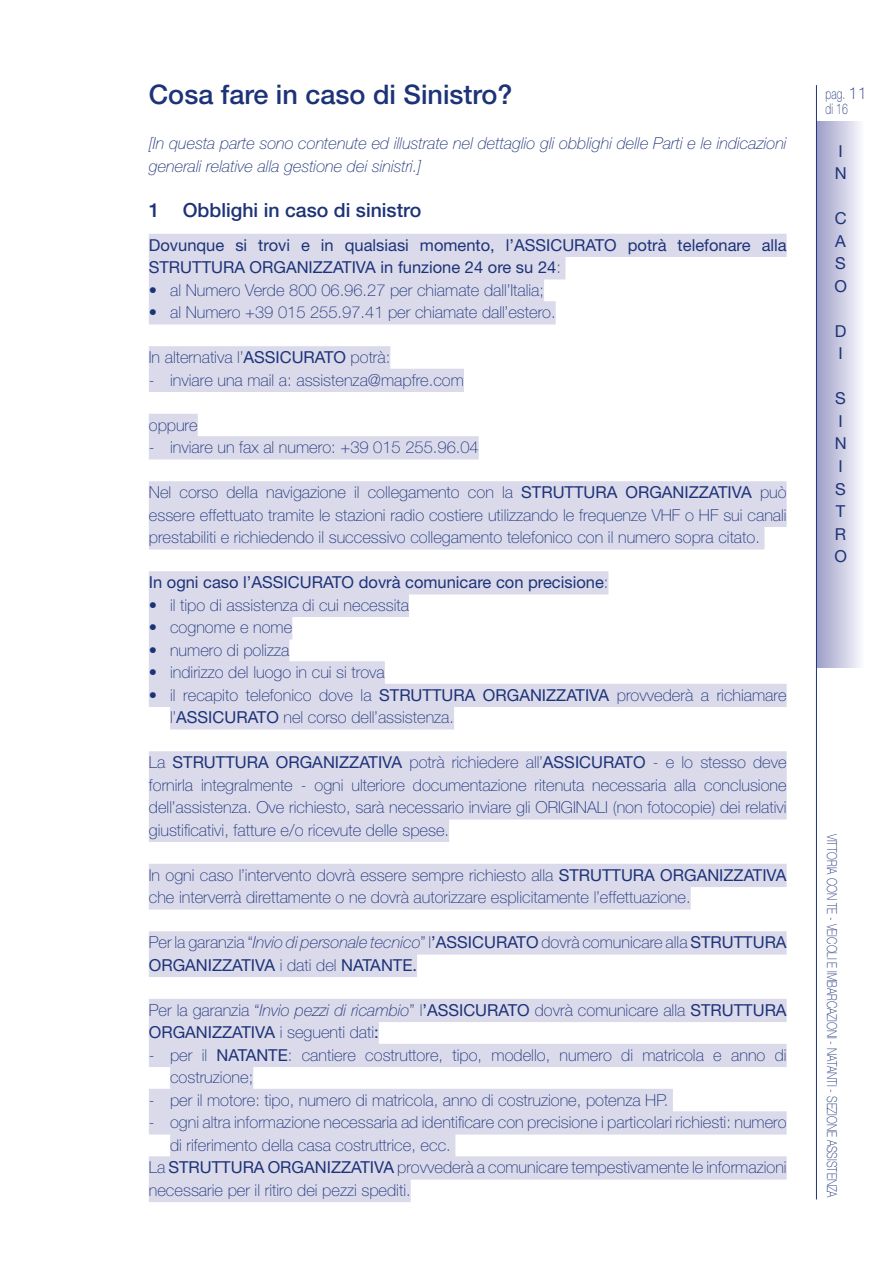
<style>
.page{position:relative;width:893px;height:1263px;background:#fff}
.page>*{position:absolute;margin:0;border:0;box-sizing:border-box;transform-origin:0 0}
.t1{font:500 27px "Helvetica Neue LT Std";color:#1d3378}
.t2{font:500 19.5px "Helvetica Neue LT Std";color:#1d3378}
.t3{font:100 16.5px/22.5px "Helvetica Neue LT Std";color:#1d3378}
.t4{font:16.5px/22.5px "Helvetica Neue LT Std";color:#1d3378}
.t5{font:italic 100 16.5px/22.5px "Helvetica Neue LT Std";color:#1d3378}
.t6{font:100 14.7px/15px "Helvetica Neue LT Std";letter-spacing:.01em;color:#1d3378;scale:.71 1}
.t7{font:100 13.65px "Helvetica Neue LT Std";color:#1d3378;scale:.77 1}
.s1{font-weight:100}
.s2{font-weight:400}
.s3{font-style:italic}
.s4{font-size:16.5px}
</style>
<div class="page">
<div style="left:149px;top:234px;width:638px;height:23px;background:#dadaeb"></div>
<div style="left:149px;top:256px;width:416px;height:23px;background:#dadaeb"></div>
<div style="left:149px;top:279px;width:395px;height:23px;background:#dadaeb"></div>
<div style="left:149px;top:301px;width:407px;height:23px;background:#dadaeb"></div>
<div style="left:149px;top:346px;width:241px;height:23px;background:#dadaeb"></div>
<div style="left:149px;top:369px;width:315px;height:23px;background:#dadaeb"></div>
<div style="left:149px;top:414px;width:49px;height:23px;background:#dadaeb"></div>
<div style="left:149px;top:436px;width:330px;height:23px;background:#dadaeb"></div>
<div style="left:149px;top:481px;width:638px;height:23px;background:#dadaeb"></div>
<div style="left:149px;top:504px;width:638px;height:23px;background:#dadaeb"></div>
<div style="left:149px;top:526px;width:615px;height:23px;background:#dadaeb"></div>
<div style="left:149px;top:571px;width:459px;height:23px;background:#dadaeb"></div>
<div style="left:149px;top:594px;width:260px;height:23px;background:#dadaeb"></div>
<div style="left:149px;top:616px;width:143px;height:23px;background:#dadaeb"></div>
<div style="left:149px;top:639px;width:140px;height:23px;background:#dadaeb"></div>
<div style="left:149px;top:661px;width:236px;height:23px;background:#dadaeb"></div>
<div style="left:149px;top:684px;width:638px;height:23px;background:#dadaeb"></div>
<div style="left:170px;top:706px;width:284px;height:23px;background:#dadaeb"></div>
<div style="left:149px;top:751px;width:638px;height:23px;background:#dadaeb"></div>
<div style="left:149px;top:774px;width:638px;height:23px;background:#dadaeb"></div>
<div style="left:149px;top:796px;width:638px;height:23px;background:#dadaeb"></div>
<div style="left:149px;top:819px;width:300px;height:23px;background:#dadaeb"></div>
<div style="left:149px;top:864px;width:638px;height:23px;background:#dadaeb"></div>
<div style="left:149px;top:886px;width:542px;height:23px;background:#dadaeb"></div>
<div style="left:149px;top:931px;width:638px;height:23px;background:#dadaeb"></div>
<div style="left:149px;top:954px;width:268px;height:23px;background:#dadaeb"></div>
<div style="left:149px;top:999px;width:638px;height:23px;background:#dadaeb"></div>
<div style="left:149px;top:1021px;width:230px;height:23px;background:#dadaeb"></div>
<div style="left:149px;top:1044px;width:638px;height:23px;background:#dadaeb"></div>
<div style="left:170px;top:1066px;width:83px;height:23px;background:#dadaeb"></div>
<div style="left:149px;top:1089px;width:524px;height:23px;background:#dadaeb"></div>
<div style="left:149px;top:1111px;width:638px;height:23px;background:#dadaeb"></div>
<div style="left:170px;top:1134px;width:285px;height:23px;background:#dadaeb"></div>
<div style="left:149px;top:1156px;width:638px;height:23px;background:#dadaeb"></div>
<div style="left:149px;top:1179px;width:262px;height:23px;background:#dadaeb"></div>
<div style="left:816px;top:121px;width:49px;height:546px;background:linear-gradient(to right,#9c9cc6,#fdfcff)"></div>
<hr style="left:816px;top:85px;width:1px;height:1114px;background:#1d3378">
<h1 class="t1" style="left:149px;top:79px;width:365px">Cosa fare in caso di Sinistro?</h1>
<p class="t5" style="left:149px;top:132px;width:639px">[In questa parte sono contenute ed illustrate nel dettaglio gli obblighi delle Parti e le indicazioni generali relative alla gestione dei sinistri.]</p>
<p class="t2" style="left:149px;top:198px;width:274px">1 Obblighi in caso di sinistro</p>
<p class="t4" style="left:149px;top:233px;width:639px">Dovunque si trovi e in qualsiasi momento, l’ASSICURATO potrà telefonare alla<br>STRUTTURA ORGANIZZATIVA in funzione 24 ore su 24<span class="s1">:</span></p>
<p class="t3" style="left:149px;top:278px;width:397px">• al Numero Verde 800 06.96.27 per chiamate dall’Italia;</p>
<p class="t3" style="left:149px;top:301px;width:408px">• al Numero +39 015 255.97.41 per chiamate dall’estero.</p>
<p class="t3" style="left:149px;top:346px;width:243px">In alternativa l’<span class="s2">ASSICURATO</span> potrà:</p>
<p class="t3" style="left:149px;top:368px;width:317px">- inviare una mail a: assistenza@mapfre.com</p>
<p class="t3" style="left:149px;top:413px;width:50px">oppure</p>
<p class="t3" style="left:149px;top:436px;width:331px">- inviare un fax al numero: +39 015 255.96.04</p>
<p class="t3" style="left:149px;top:481px;width:639px;text-align:justify">Nel corso della navigazione il collegamento con la <span class="s2">STRUTTURA ORGANIZZATIVA</span> può essere effettuato tramite le stazioni radio costiere utilizzando le frequenze VHF o HF sui canali prestabiliti e richiedendo il successivo collegamento telefonico con il numero sopra citato.</p>
<p class="t4" style="left:149px;top:571px;width:461px">In ogni caso l’ASSICURATO dovrà comunicare con precisione<span class="s1">:</span></p>
<p class="t3" style="left:149px;top:593px;width:262px">• il tipo di assistenza di cui necessita</p>
<p class="t3" style="left:149px;top:616px;width:145px">• cognome e nome</p>
<p class="t3" style="left:149px;top:638px;width:142px">• numero di polizza</p>
<p class="t3" style="left:149px;top:661px;width:237px">• indirizzo del luogo in cui si trova</p>
<p class="t3" style="left:170px;top:683px;width:618px;text-indent:-21px">• il recapito telefonico dove la <span class="s2">STRUTTURA ORGANIZZATIVA</span> provvederà a richiamare l’<span class="s2">ASSICURATO</span> nel corso dell’assistenza.</p>
<p class="t3" style="left:149px;top:751px;width:639px;text-align:justify">La <span class="s2">STRUTTURA ORGANIZZATIVA</span> potrà richiedere all’<span class="s2">ASSICURATO</span> - e lo stesso deve fornirla integralmente - ogni ulteriore documentazione ritenuta necessaria alla conclusione dell’assistenza. Ove richiesto, sarà necessario inviare gli ORIGINALI (non fotocopie) dei relativi giustificativi, fatture e/o ricevute delle spese.</p>
<p class="t3" style="left:149px;top:864px;width:639px">In ogni caso l’intervento dovrà essere sempre richiesto alla <span class="s2">STRUTTURA ORGANIZZATIVA </span>che interverrà direttamente o ne dovrà autorizzare esplicitamente l’effettuazione.</p>
<p class="t3" style="left:149px;top:931px;width:639px">Per la garanzia “<span class="s3">Invio di personale tecnico</span>” l<span class="s2">’ASSICURATO</span> dovrà comunicare alla <span class="s2">STRUTTURA<br>ORGANIZZATIVA</span> i dati del <span class="s2">NATANTE.</span></p>
<p class="t3" style="left:149px;top:999px;width:639px">Per la garanzia “<span class="s3">Invio pezzi di ricambio</span>” l<span class="s2">’ASSICURATO</span> dovrà comunicare alla <span class="s2">STRUTTURA<br>ORGANIZZATIVA</span> i seguenti dati<span class="s2">:</span></p>
<p class="t3" style="left:170px;top:1044px;width:618px;text-indent:-21px">- per il <span class="s2">NATANTE</span>: cantiere costruttore, tipo, modello, numero di matricola e anno di costruzione;</p>
<p class="t3" style="left:149px;top:1089px;width:521px">- per il motore: tipo, numero di matricola, anno di costruzione, potenza HP.</p>
<p class="t3" style="left:149px;top:1111px;width:639px">- ogni altra informazione necessaria ad identificare con precisione i particolari richiesti: numero</p>
<p class="t3" style="left:170px;top:1134px;width:282px">di riferimento della casa costruttrice, ecc.</p>
<p class="t3" style="left:149px;top:1156px;width:639px">La <span class="s2">STRUTTURA ORGANIZZATIVA</span> provvederà a comunicare tempestivamente le informazioni</p>
<p class="t3" style="left:149px;top:1179px;width:263px">necessarie per il ritiro dei pezzi spediti.</p>
<p class="t6" style="left:825px;top:86px;width:60px">pag. <span class="s4">11 </span>di 16</p>
<p class="t4" style="left:835px;top:140px;width:13px">I<br>N</p>
<p class="t4" style="left:834px;top:207px;width:14px;text-align:justify">C A S O</p>
<p class="t4" style="left:835px;top:320px;width:13px">D<br>I</p>
<p class="t4" style="left:834px;top:387px;width:14px">S<br>I<br>N<br>I<br>S<br>T<br>R<br>O</p>
<p class="t7" style="left:840px;top:834px;width:475px;rotate:90deg">VITTORIA CON TE - VEICOLI E IMBARCAZIONI - NATANTI - SEZIONE ASSISTENZA</p>
</div>
